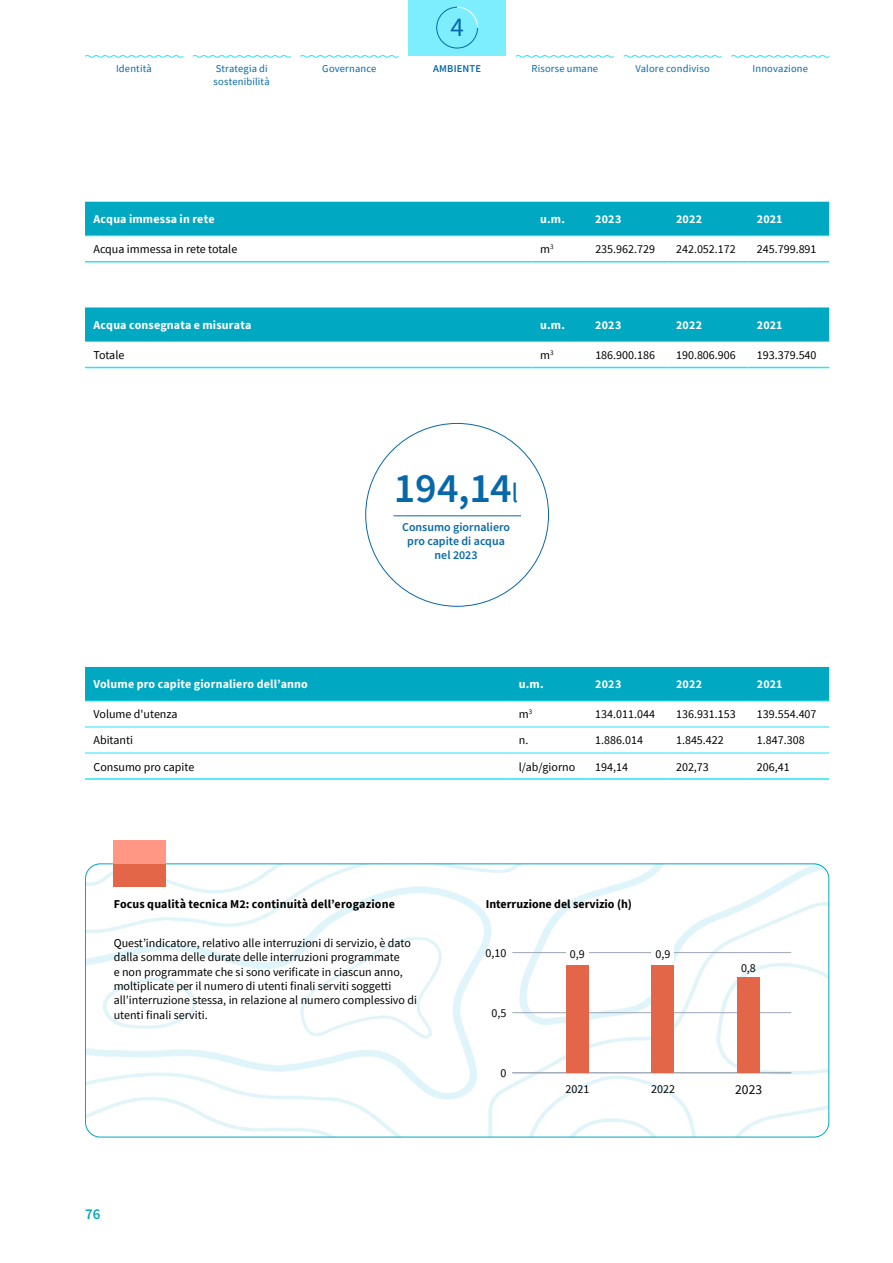
<style>
.page{position:relative;width:893px;height:1263px;background:#fff}
.page>*{position:absolute;margin:0;border:0;box-sizing:border-box;transform-origin:0 0}
.t1{font:600 42px "Source Sans Pro";color:#0768a9}
.t2{font:27px "Source Sans Pro";color:#0768a9}
.t3{font:600 15px "Source Sans Pro";color:#00a8c2}
.t4{font:13.5px "Source Sans Pro";color:#000}
.t5{font:12px/14.4px "Source Sans Pro";color:#000}
.t6{font:700 12px "Source Sans Pro";letter-spacing:.015em;color:#fff}
.t7{font:700 12px "Source Sans Pro";letter-spacing:.01em;color:#000}
.t8{font:600 12px/14.4px "Source Sans Pro";color:#0768a9;text-align:center}
.t9{font:10.5px/13.5px "Source Sans Pro";letter-spacing:.015em;color:#0768a9}
.t10{font:600 10.5px "Source Sans Pro";letter-spacing:.015em;color:#0768a9}
.s1{font-weight:400;font-size:27px}
</style>
<div class="page">
<div style="left:408px;top:0;width:98px;height:55px;background:#7ceefd"></div>
<svg style="left:85px;top:55px;width:98px;height:3px"></svg>
<svg style="left:300px;top:55px;width:99px;height:3px"></svg>
<svg style="left:192px;top:55px;width:99px;height:3px"></svg>
<svg style="left:515px;top:55px;width:99px;height:3px"></svg>
<svg style="left:623px;top:55px;width:99px;height:3px"></svg>
<svg style="left:731px;top:55px;width:99px;height:3px"></svg>
<svg style="left:436px;top:6px;width:42px;height:43px"></svg>
<div style="left:85px;top:202px;width:744px;height:33px;background:#00a8c2"></div>
<hr style="left:85px;top:235px;width:446px;height:1px;background:#24e3fb">
<hr style="left:531px;top:235px;width:56px;height:1px;background:#24e3fb">
<hr style="left:587px;top:235px;width:81px;height:1px;background:#24e3fb">
<hr style="left:668px;top:235px;width:80px;height:1px;background:#24e3fb">
<hr style="left:748px;top:235px;width:81px;height:1px;background:#24e3fb">
<hr style="left:85px;top:261px;width:446px;height:1px;background:#24e3fb">
<hr style="left:531px;top:261px;width:56px;height:1px;background:#24e3fb">
<hr style="left:587px;top:261px;width:81px;height:1px;background:#24e3fb">
<hr style="left:668px;top:261px;width:80px;height:1px;background:#24e3fb">
<hr style="left:748px;top:261px;width:81px;height:1px;background:#24e3fb">
<div style="left:85px;top:307px;width:744px;height:34px;background:#00a8c2"></div>
<hr style="left:85px;top:341px;width:446px;height:1px;background:#24e3fb">
<hr style="left:531px;top:341px;width:56px;height:1px;background:#24e3fb">
<hr style="left:587px;top:341px;width:81px;height:1px;background:#24e3fb">
<hr style="left:668px;top:341px;width:80px;height:1px;background:#24e3fb">
<hr style="left:748px;top:341px;width:81px;height:1px;background:#24e3fb">
<hr style="left:85px;top:367px;width:446px;height:1px;background:#24e3fb">
<hr style="left:531px;top:367px;width:56px;height:1px;background:#24e3fb">
<hr style="left:587px;top:367px;width:81px;height:1px;background:#24e3fb">
<hr style="left:668px;top:367px;width:80px;height:1px;background:#24e3fb">
<hr style="left:748px;top:367px;width:81px;height:1px;background:#24e3fb">
<div style="left:85px;top:667px;width:744px;height:34px;background:#00a8c2"></div>
<hr style="left:85px;top:701px;width:425px;height:1px;background:#24e3fb">
<hr style="left:510px;top:701px;width:77px;height:1px;background:#24e3fb">
<hr style="left:587px;top:701px;width:81px;height:1px;background:#24e3fb">
<hr style="left:668px;top:701px;width:80px;height:1px;background:#24e3fb">
<hr style="left:748px;top:701px;width:81px;height:1px;background:#24e3fb">
<hr style="left:85px;top:778px;width:425px;height:2px;background:#24e3fb">
<hr style="left:510px;top:778px;width:77px;height:2px;background:#24e3fb">
<hr style="left:587px;top:778px;width:81px;height:2px;background:#24e3fb">
<hr style="left:668px;top:778px;width:80px;height:2px;background:#24e3fb">
<hr style="left:748px;top:778px;width:81px;height:2px;background:#24e3fb">
<hr style="left:85px;top:727px;width:425px;height:1px;background:#24e3fb">
<hr style="left:510px;top:727px;width:77px;height:1px;background:#24e3fb">
<hr style="left:587px;top:727px;width:81px;height:1px;background:#24e3fb">
<hr style="left:668px;top:727px;width:80px;height:1px;background:#24e3fb">
<hr style="left:748px;top:727px;width:81px;height:1px;background:#24e3fb">
<hr style="left:85px;top:753px;width:425px;height:1px;background:#24e3fb">
<hr style="left:510px;top:753px;width:77px;height:1px;background:#24e3fb">
<hr style="left:587px;top:753px;width:81px;height:1px;background:#24e3fb">
<hr style="left:668px;top:753px;width:80px;height:1px;background:#24e3fb">
<hr style="left:748px;top:753px;width:81px;height:1px;background:#24e3fb">
<hr style="left:393px;top:515px;width:128px;height:1px;background:#0768a9">
<img style="left:85px;top:865px;width:744px;height:272px">
<div style="left:114px;top:863px;width:52px;height:24px;background:#e46648"></div>
<div style="left:114px;top:840px;width:52px;height:24px;background:#ff9784"></div>
<hr style="left:512px;top:1072px;width:279px;height:1px;background:#9da7b9">
<hr style="left:512px;top:1012px;width:279px;height:1px;background:#9da7b9">
<hr style="left:512px;top:952px;width:279px;height:1px;background:#9da7b9">
<div style="left:566px;top:964px;width:23px;height:109px;background:#e46648"></div>
<div style="left:652px;top:964px;width:22px;height:109px;background:#e46648"></div>
<div style="left:737px;top:978px;width:23px;height:95px;background:#e46648"></div>
<div style="left:566px;top:943px;width:23px;height:21px;background:#fff"></div>
<div style="left:652px;top:943px;width:22px;height:21px;background:#fff"></div>
<h2 class="t2" style="left:450px;top:10px;width:15px">4</h2>
<p class="t9" style="left:116px;top:61px;width:37px">Identità</p>
<p class="t9" style="left:322px;top:61px;width:56px">Governance</p>
<p class="t10" style="left:433px;top:61px;width:50px">AMBIENTE</p>
<p class="t9" style="left:531px;top:61px;width:68px">Risorse umane</p>
<p class="t9" style="left:635px;top:61px;width:76px">Valore condiviso</p>
<p class="t9" style="left:753px;top:61px;width:57px">Innovazione</p>
<p class="t9" style="left:214px;top:61px;width:58px">Strategia di sostenibilità</p>
<p class="t6" style="left:94px;top:211px;width:123px">Acqua immessa in rete</p>
<p class="t6" style="left:540px;top:211px;width:26px">u.m.</p>
<p class="t6" style="left:595px;top:211px;width:28px">2023</p>
<p class="t6" style="left:676px;top:211px;width:27px">2022</p>
<p class="t6" style="left:757px;top:211px;width:27px">2021</p>
<p class="t5" style="left:94px;top:242px;width:145px">Acqua immessa in rete totale</p>
<p class="t5" style="left:540px;top:242px;width:15px">m<sup>3</sup></p>
<p class="t5" style="left:595px;top:242px;width:61px">235.962.729</p>
<p class="t5" style="left:676px;top:242px;width:61px">242.052.172</p>
<p class="t5" style="left:757px;top:242px;width:61px">245.799.891</p>
<p class="t6" style="left:94px;top:317px;width:159px">Acqua consegnata e misurata</p>
<p class="t6" style="left:540px;top:317px;width:26px">u.m.</p>
<p class="t6" style="left:595px;top:317px;width:28px">2023</p>
<p class="t6" style="left:676px;top:317px;width:27px">2022</p>
<p class="t6" style="left:757px;top:317px;width:27px">2021</p>
<p class="t5" style="left:94px;top:348px;width:32px">Totale</p>
<p class="t5" style="left:540px;top:348px;width:15px">m<sup>3</sup></p>
<p class="t5" style="left:595px;top:348px;width:61px">186.900.186</p>
<p class="t5" style="left:676px;top:348px;width:61px">190.806.906</p>
<p class="t5" style="left:757px;top:348px;width:61px">193.379.540</p>
<h1 class="t1" style="left:394px;top:460px;width:126px">194,14<span class="s1">l</span></h1>
<p class="t8" style="left:402px;top:519px;width:109px">Consumo giornaliero pro capite di acqua nel 2023</p>
<p class="t6" style="left:94px;top:676px;width:216px">Volume pro capite giornaliero dell’anno</p>
<p class="t6" style="left:519px;top:676px;width:26px">u.m.</p>
<p class="t6" style="left:595px;top:676px;width:28px">2023</p>
<p class="t6" style="left:676px;top:676px;width:27px">2022</p>
<p class="t6" style="left:757px;top:676px;width:27px">2021</p>
<p class="t5" style="left:94px;top:707px;width:85px">Volume d'utenza</p>
<p class="t5" style="left:519px;top:707px;width:15px">m<sup>3</sup></p>
<p class="t5" style="left:595px;top:707px;width:61px">134.011.044</p>
<p class="t5" style="left:676px;top:707px;width:61px">136.931.153</p>
<p class="t5" style="left:757px;top:707px;width:61px">139.554.407</p>
<p class="t5" style="left:94px;top:733px;width:41px">Abitanti</p>
<p class="t5" style="left:519px;top:733px;width:11px">n.</p>
<p class="t5" style="left:595px;top:733px;width:49px">1.886.014</p>
<p class="t5" style="left:676px;top:733px;width:49px">1.845.422</p>
<p class="t5" style="left:757px;top:733px;width:49px">1.847.308</p>
<p class="t5" style="left:94px;top:759px;width:102px">Consumo pro capite</p>
<p class="t5" style="left:519px;top:759px;width:58px">l/ab/giorno</p>
<p class="t5" style="left:595px;top:759px;width:34px">194,14</p>
<p class="t5" style="left:676px;top:759px;width:34px">202,73</p>
<p class="t5" style="left:757px;top:759px;width:34px">206,41</p>
<p class="t7" style="left:114px;top:896px;width:283px">Focus qualità tecnica M2: continuità dell’erogazione</p>
<p class="t7" style="left:486px;top:896px;width:148px">Interruzione del servizio (h)</p>
<p class="t5" style="left:114px;top:936px;width:305px">Quest’indicatore, relativo alle interruzioni di servizio, è dato dalla somma delle durate delle interruzioni programmate<br>e non programmate che si sono verificate in ciascun anno, moltiplicate per il numero di utenti finali serviti soggetti all’interruzione stessa, in relazione al numero complessivo di utenti finali serviti.</p>
<p class="t5" style="left:486px;top:946px;width:22px">0,10</p>
<p class="t5" style="left:492px;top:1006px;width:16px">0,5</p>
<p class="t5" style="left:501px;top:1066px;width:7px">0</p>
<p class="t5" style="left:570px;top:947px;width:16px">0,9</p>
<p class="t5" style="left:655px;top:947px;width:16px">0,9</p>
<p class="t5" style="left:565px;top:1082px;width:25px">2021</p>
<p class="t5" style="left:651px;top:1082px;width:25px">2022</p>
<p class="t3" style="left:85px;top:1204px;width:17px">76</p>
<p class="t5" style="left:741px;top:960px;width:16px">0,8</p>
<p class="t4" style="left:735px;top:1081px;width:28px">2023</p>
</div>
